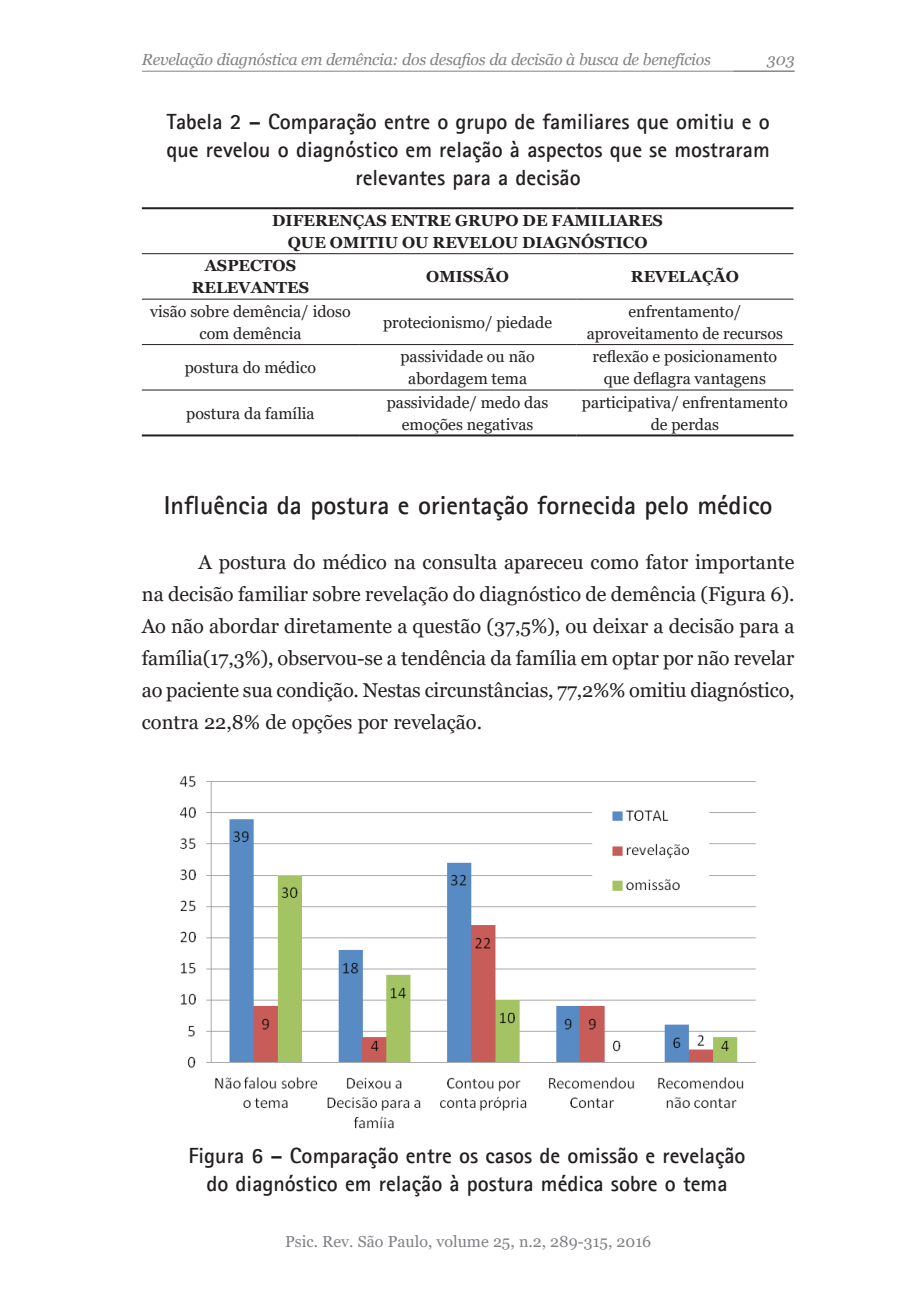
<style>
.page{position:relative;width:908px;height:1304px;background:#fff}
.page>*{position:absolute;margin:0;border:0;box-sizing:border-box;transform-origin:0 0}
.t1{font:700 26px "Agfa Rotis Sans Serif";color:#231f20}
.t2{font:700 22px/28px "Agfa Rotis Sans Serif";color:#231f20;text-align:center}
.t3{font:20px/32px "Georgia";color:#231f20;text-align:justify}
.t4{font:16px/22px "Georgia";color:#231f20;text-align:center}
.t5{font:700 16px "Georgia";color:#231f20}
.t6{font:italic 16px "Georgia";letter-spacing:-.02em;color:#808285}
.t7{font:16px "Georgia";color:#808285}
</style>
<div class="page">
<hr style="left:142px;top:71px;width:652px;height:1px;background:#808285">
<hr style="left:142px;top:253px;width:217px;height:1px;background:#231f20">
<hr style="left:359px;top:253px;width:217px;height:1px;background:#231f20">
<hr style="left:576px;top:253px;width:217px;height:1px;background:#231f20">
<hr style="left:142px;top:299px;width:217px;height:1px;background:#231f20">
<hr style="left:359px;top:299px;width:217px;height:1px;background:#231f20">
<hr style="left:576px;top:299px;width:217px;height:1px;background:#231f20">
<hr style="left:142px;top:344px;width:217px;height:1px;background:#231f20">
<hr style="left:359px;top:344px;width:217px;height:1px;background:#231f20">
<hr style="left:576px;top:344px;width:217px;height:1px;background:#231f20">
<hr style="left:142px;top:207px;width:217px;height:2px;background:#231f20">
<hr style="left:359px;top:207px;width:217px;height:2px;background:#231f20">
<hr style="left:576px;top:207px;width:217px;height:2px;background:#231f20">
<hr style="left:142px;top:390px;width:217px;height:1px;background:#231f20">
<hr style="left:359px;top:390px;width:217px;height:1px;background:#231f20">
<hr style="left:576px;top:390px;width:217px;height:1px;background:#231f20">
<hr style="left:142px;top:434px;width:217px;height:2px;background:#231f20">
<hr style="left:359px;top:434px;width:217px;height:2px;background:#231f20">
<hr style="left:576px;top:434px;width:217px;height:2px;background:#231f20">
<img style="left:179px;top:776px;width:577px;height:353px">
<p class="t6" style="left:142px;top:49px;width:570px">Revelação diagnóstica em demência: dos desafios da decisão à busca de benefícios</p>
<p class="t6" style="left:766px;top:49px;width:29px">303</p>
<p class="t2" style="left:166px;top:107px;width:604px">Tabela 2 – Comparação entre o grupo de familiares que omitiu e o que revelou o diagnóstico em relação à aspectos que se mostraram relevantes para a decisão</p>
<p class="t5" style="left:272px;top:210px;width:392px">DIFERENÇAS ENTRE GRUPO DE FAMILIARES</p>
<p class="t5" style="left:288px;top:232px;width:361px">QUE OMITIU OU REVELOU DIAGNÓSTICO</p>
<p class="t5" style="left:205px;top:256px;width:93px">ASPECTOS</p>
<p class="t5" style="left:192px;top:278px;width:119px">RELEVANTES</p>
<p class="t5" style="left:426px;top:267px;width:84px">OMISSÃO</p>
<p class="t5" style="left:630px;top:267px;width:109px">REVELAÇÃO</p>
<p class="t4" style="left:150px;top:301px;width:202px">visão sobre demência/ idoso com demência</p>
<p class="t4" style="left:383px;top:312px;width:170px">protecionismo/ piedade</p>
<p class="t4" style="left:586px;top:301px;width:198px">enfrentamento/ aproveitamento de recursos</p>
<p class="t4" style="left:185px;top:357px;width:133px">postura do médico</p>
<p class="t4" style="left:400px;top:346px;width:136px">passividade ou não abordagem tema</p>
<p class="t4" style="left:592px;top:346px;width:186px">reflexão e posicionamento que deflagra vantagens</p>
<p class="t4" style="left:186px;top:403px;width:130px">postura da família</p>
<p class="t4" style="left:386px;top:392px;width:163px">passividade/ medo das emoções negativas</p>
<p class="t4" style="left:581px;top:392px;width:207px">participativa/ enfrentamento de perdas</p>
<h1 class="t1" style="left:164px;top:489px;width:610px">Influência da postura e orientação fornecida pelo médico</h1>
<p class="t3" style="left:142px;top:546px;width:654px;text-indent:57px">A postura do médico na consulta apareceu como fator importante na decisão familiar sobre revelação do diagnóstico de demência (Figura 6).<br>Ao não abordar diretamente a questão (37,5%), ou deixar a decisão para a família(17,3%), observou-se a tendência da família em optar por não revelar ao paciente sua condição. Nestas circunstâncias, 77,2%% omitiu diagnóstico, contra 22,8% de opções por revelação.</p>
<p class="t2" style="left:188px;top:1141px;width:558px">Figura 6 – Comparação entre os casos de omissão e revelação do diagnóstico em relação à postura médica sobre o tema</p>
<p class="t7" style="left:285px;top:1232px;width:367px">Psic. Rev. São Paulo, volume 25, n.2, 289-315, 2016</p>
</div>
